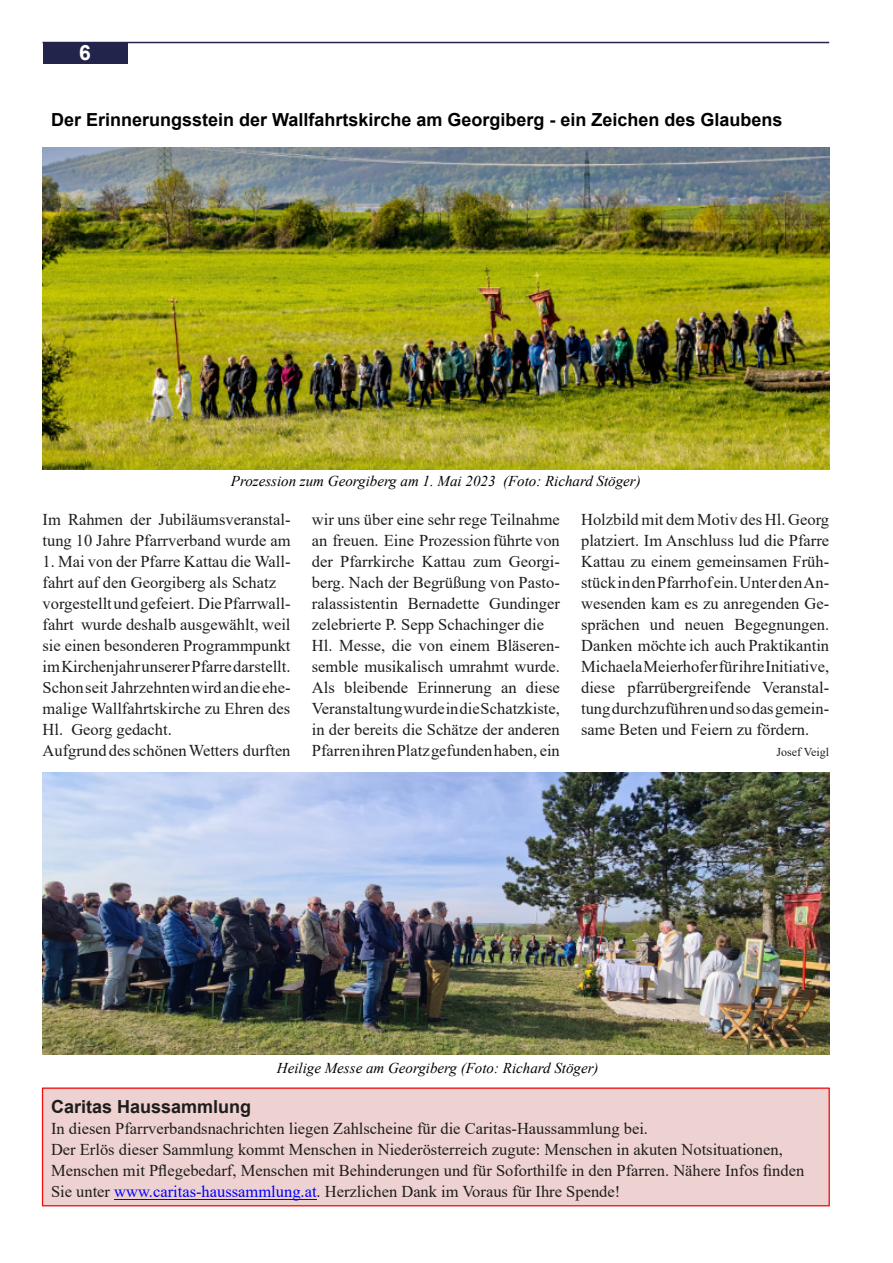
<style>
.page{position:relative;width:893px;height:1263px;background:#fff}
.page>*{position:absolute;margin:0;border:0;box-sizing:border-box;transform-origin:0 0}
.t1{font:700 21px "Arial";color:#fff}
.t2{font:700 18px "Arial";color:#000}
.t3{font:700 18px "Arial";color:#1d1d1b}
.t4{font:16.5px/21px "Times New Roman";color:#1d1d1b}
.t5{font:italic 15px "Times New Roman";color:#000}
.t6{font:12px "Times New Roman";color:#1d1d1b}
.s1{color:#00f}
</style>
<div class="page">
<hr style="left:43px;top:42px;width:786px;height:1px;background:#23244c">
<div style="left:43px;top:43px;width:84px;height:21px;background:#23244c"></div>
<img style="left:43px;top:772px;width:786px;height:283px">
<img style="left:43px;top:147px;width:786px;height:322px">
<div style="left:42px;top:1087px;width:788px;height:119px;background:#eed1d1;border:1px solid #f20d0d"></div>
<hr style="left:114px;top:1199px;width:203px;height:1px;background:#00f">
<p class="t1" style="left:79px;top:45px;width:13px">6</p>
<p class="t2" style="left:51px;top:113px;width:733px">Der Erinnerungsstein der Wallfahrtskirche am Georgiberg - ein Zeichen des Glaubens</p>
<p class="t5" style="left:231px;top:475px;width:411px">Prozession zum Georgiberg am 1. Mai 2023 (Foto: Richard Stöger)</p>
<p class="t4" style="left:43px;top:511px;width:250px">Im Rahmen der Jubiläumsveranstal‐ tung 10 Jahre Pfarrverband wurde am</p>
<p class="t4" style="left:43px;top:553px;width:250px">1. Mai von der Pfarre Kattau die Wall‐ fahrt auf den Georgiberg als Schatz vorgestelltundgefeiert. DiePfarrwall&shy;fahrt wurde deshalb ausgewählt, weil sie einen besonderen Programmpunkt imKirchenjahrunsererPfarredarstellt.<br>Schonseit Jahrzehntenwirdandieehe‐ malige Wallfahrtskirche zu Ehren des Hl. Georg gedacht.<br>Aufgrund des schönenWetters durften</p>
<p class="t4" style="left:312px;top:511px;width:250px">wir uns über eine sehr rege Teilnahme an freuen. Eine Prozession führte von der Pfarrkirche Kattau zum Georgi‐ berg. Nach der Begrüßung von Pasto‐ ralassistentin Bernadette Gundinger zelebrierte P. Sepp Schachinger die Hl. Messe, die von einem Bläseren&shy;semble musikalisch umrahmt wurde.<br>Als bleibende Erinnerung an diese VeranstaltungwurdeindieSchatzkiste, in der bereits die Schätze der anderen PfarrenihrenPlatzgefundenhaben, ein</p>
<p class="t4" style="left:581px;top:511px;width:250px;text-align:justify">Holzbild mit dem Motiv des Hl. Georg platziert. Im Anschluss lud die Pfarre Kattau zu einem gemeinsamen Früh‐ stückindenPfarrhofein.UnterdenAn‐ wesenden kam es zu anregenden Ge‐ sprächen und neuen Begegnungen.<br>Danken möchte ich auch Praktikantin MichaelaMeierhoferfürihreInitiative, diese pfarrübergreifende Veranstal‐ tungdurchzuführenundsodasgemein‐ same Beten und Feiern zu fördern.</p>
<p class="t6" style="left:776px;top:748px;width:54px">Josef Veigl</p>
<p class="t5" style="left:277px;top:1062px;width:323px">Heilige Messe am Georgiberg (Foto: Richard Stöger)</p>
<p class="t3" style="left:51px;top:1100px;width:202px">Caritas Haussammlung</p>
<p class="t4" style="left:51px;top:1120px;width:755px">In diesen Pfarrverbandsnachrichten liegen Zahlscheine für die Caritas-Haussammlung bei.<br>Der Erlös dieser Sammlung kommt Menschen in Niederösterreich zugute: Menschen in akuten Notsituationen, Menschen mit Pflegebedarf, Menschen mit Behinderungen und für Soforthilfe in den Pfarren. Nähere Infos finden Sie unter <span class="s1">www.caritas-haussammlung.at</span>. Herzlichen Dank im Voraus für Ihre Spende!</p>
</div>
